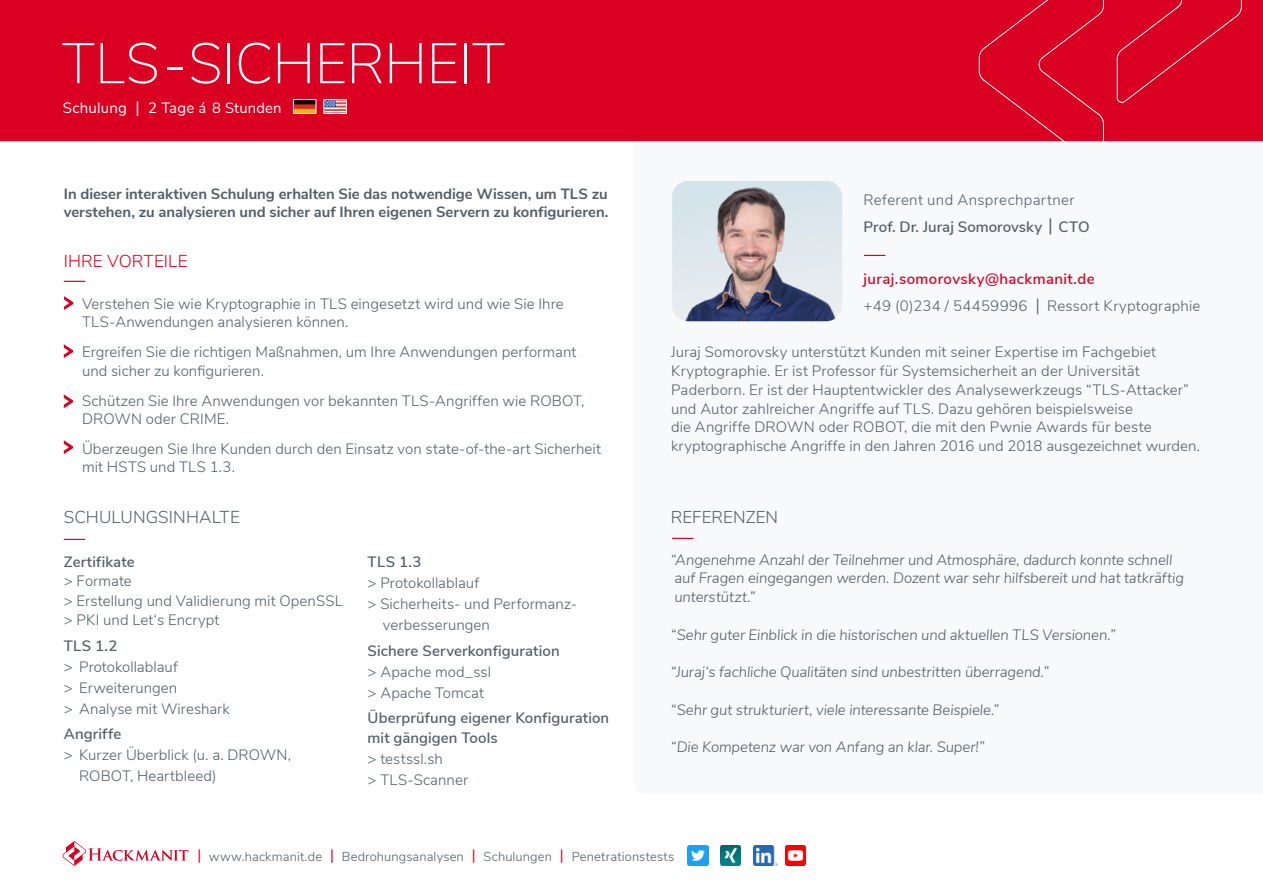
<style>
.page{position:relative;width:1263px;height:893px;background:#fff}
.page>*{position:absolute;margin:0;border:0;box-sizing:border-box;transform-origin:0 0}
.t1{font:200 57px "Nunito Sans";letter-spacing:-.01em;color:#fff}
.t2{font:300 17.25px "Nunito Sans";letter-spacing:.005em;color:#535d68}
.t3{font:300 17.25px "Nunito Sans";letter-spacing:.005em;color:#d90022}
.t4{font:300 17.1px "Nunito Sans";color:#535d68}
.t5{font:300 15px/18.8px "Nunito Sans";letter-spacing:.005em;color:#535d68}
.t6{font:italic 300 15px/18.3px "Nunito Sans";letter-spacing:-.01em;color:#535d68}
.t7{font:600 15px/19.5px "Nunito Sans";letter-spacing:.01em;color:#535d68}
.t8{font:300 15px/27px "Nunito Sans";letter-spacing:.025em;color:#535d68}
.t9{font:15px "Nunito Sans";letter-spacing:.015em;color:#fff}
.t10{font:700 14.85px/18px "Nunito Sans";color:#535d68}
.t11{font:300 12.9px "Nunito Sans";letter-spacing:.01em;color:#535d68}
.s1{font-size:16.5px}
.s2{font-size:14.7px}
.s3{font-weight:600}
.s4{font-weight:400;font-size:18px}
.s5{font-weight:600;color:#d90022}
.s6{font-size:18px}
.s7{font-weight:400;font-size:15px;color:#d90022}
</style>
<div class="page">
<div style="left:0;top:0;width:1263px;height:141px;background:#d90022"></div>
<div style="left:978px;top:0;width:126px;height:141px;background:#d90022"></div>
<div style="left:1116px;top:0;width:126px;height:103px;background:#d90022"></div>
<img style="left:753px;top:845px;width:24px;height:21px">
<img style="left:688px;top:845px;width:20px;height:21px">
<img style="left:720px;top:845px;width:21px;height:21px">
<img style="left:785px;top:845px;width:21px;height:21px">
<svg style="left:63px;top:841px;width:126px;height:25px"></svg>
<svg style="left:64px;top:296px;width:9px;height:14px"></svg>
<svg style="left:64px;top:344px;width:9px;height:14px"></svg>
<svg style="left:64px;top:395px;width:9px;height:13px"></svg>
<svg style="left:64px;top:441px;width:9px;height:13px"></svg>
<svg style="left:64px;top:539px;width:21px;height:1px"></svg>
<svg style="left:64px;top:281px;width:21px;height:1px"></svg>
<svg style="left:672px;top:538px;width:21px;height:1px"></svg>
<svg style="left:293px;top:99px;width:23px;height:15px"></svg>
<svg style="left:324px;top:99px;width:23px;height:15px"></svg>
<img style="left:672px;top:181px;width:170px;height:140px">
<svg style="left:864px;top:255px;width:21px;height:1px"></svg>
<h1 class="t1" style="left:62px;top:22px;width:445px">TLS-SICHERHEIT</h1>
<p class="t9" style="left:63px;top:96px;width:220px">Schulung <span class="s1">|</span> 2 Tage <span class="s2">á 8 Stunden</span></p>
<p class="t10" style="left:64px;top:184px;width:546px">In dieser interaktiven Schulung erhalten Sie das notwendige Wissen, um TLS zu verstehen, zu analysieren und sicher auf Ihren eigenen Servern zu konfigurieren.</p>
<p class="t3" style="left:64px;top:248px;width:125px">IHRE VORTEILE</p>
<p class="t5" style="left:82px;top:293px;width:483px;line-height:18px">Verstehen Sie wie Kryptographie in TLS eingesetzt wird und wie Sie Ihre<br>TLS-Anwendungen analysieren können.</p>
<p class="t5" style="left:82px;top:341px;width:496px;line-height:19.5px">Ergreifen Sie die richtigen Maßnahmen, um Ihre Anwendungen performant und sicher zu konfigurieren.</p>
<p class="t5" style="left:82px;top:391px;width:504px;line-height:18px">Schützen Sie Ihre Anwendungen vor bekannten TLS-Angriffen wie ROBOT,<br>DROWN oder CRIME.</p>
<p class="t5" style="left:82px;top:439px;width:520px;line-height:18px">Überzeugen Sie Ihre Kunden durch den Einsatz von state-of-the-art Sicherheit mit HSTS und TLS 1.3.</p>
<p class="t2" style="left:64px;top:505px;width:178px">SCHULUNGSINHALTE</p>
<p class="t7" style="left:64px;top:551px;width:72px">Zertifikate</p>
<p class="t5" style="left:64px;top:570px;width:280px;line-height:19.5px">&gt; Formate<br>&gt; Erstellung und Validierung mit OpenSSL &gt; PKI und Let‘s Encrypt</p>
<p class="t7" style="left:64px;top:635px;width:55px">TLS 1.2</p>
<p class="t5" style="left:64px;top:655px;width:168px;line-height:21px">&gt; Protokollablauf<br>&gt; Erweiterungen<br>&gt; Analyse mit Wireshark</p>
<p class="t7" style="left:64px;top:723px;width:59px">Angriffe</p>
<p class="t5" style="left:79px;top:744px;width:214px;line-height:21px;text-indent:-15px">&gt; Kurzer Überblick (u. a. DROWN,<br>ROBOT, Heartbleed)</p>
<p class="t7" style="left:368px;top:551px;width:55px">TLS 1.3</p>
<p class="t5" style="left:368px;top:572px;width:113px">&gt; Protokollablauf</p>
<p class="t5" style="left:368px;top:593px;width:211px">&gt; Sicherheits- und Performanz-</p>
<p class="t5" style="left:383px;top:614px;width:109px">verbesserungen</p>
<p class="t7" style="left:368px;top:640px;width:194px">Sichere Serverkonfiguration</p>
<p class="t5" style="left:368px;top:660px;width:125px;line-height:21px">&gt; Apache mod_ssl &gt; Apache Tomcat</p>
<p class="t7" style="left:368px;top:707px;width:243px">Überprüfung eigener Konfiguration mit gängigen Tools</p>
<p class="t5" style="left:368px;top:747px;width:102px;line-height:21px">&gt; testssl.sh<br>&gt; TLS-Scanner</p>
<p class="t8" style="left:863px;top:185px;width:227px">Referent und Ansprechpartner<br><span class="s3">Prof. Dr. Juraj Somorovsky</span> <span class="s4">|</span> <span class="s3">CTO</span></p>
<p class="t5" style="left:863px;top:265px;width:338px;line-height:27px"><span class="s5">juraj.somorovsky@hackmanit.de<br></span>+49 (0)234 / 54459996 <span class="s6">|</span> Ressort Kryptographie</p>
<p class="t5" style="left:671px;top:342px;width:531px">Juraj Somorovsky unterstützt Kunden mit seiner Expertise im Fachgebiet Kryptographie. Er ist Professor für Systemsicherheit an der Universität Paderborn. Er ist der Hauptentwickler des Analysewerkzeugs “TLS-Attacker” und Autor zahlreicher Angriffe auf TLS. Dazu gehören beispielsweise<br>die Angriffe DROWN oder ROBOT, die mit den Pwnie Awards für beste kryptographische Angriffe in den Jahren 2016 und 2018 ausgezeichnet wurden.</p>
<p class="t4" style="left:671px;top:505px;width:109px">REFERENZEN</p>
<p class="t6" style="left:671px;top:550px;width:515px">“Angenehme Anzahl der Teilnehmer und Atmosphäre, dadurch konnte schnell auf Fragen eingegangen werden. Dozent war sehr hilfsbereit und hat tatkräftig unterstützt.”</p>
<p class="t6" style="left:671px;top:624px;width:446px">“Sehr guter Einblick in die historischen und aktuellen TLS Versionen.”</p>
<p class="t6" style="left:671px;top:662px;width:380px">“Juraj‘s fachliche Qualitäten sind unbestritten überragend.”</p>
<p class="t6" style="left:671px;top:699px;width:330px">“Sehr gut strukturiert, viele interessante Beispiele.”</p>
<p class="t6" style="left:671px;top:737px;width:315px">“Die Kompetenz war von Anfang an klar. Super!”</p>
<p class="t11" style="left:197px;top:847px;width:478px"><span class="s7">|</span> www.hackmanit.de <span class="s7">|</span> Bedrohungsanalysen <span class="s7">|</span> Schulungen <span class="s7">|</span> Penetrationstests</p>
</div>
